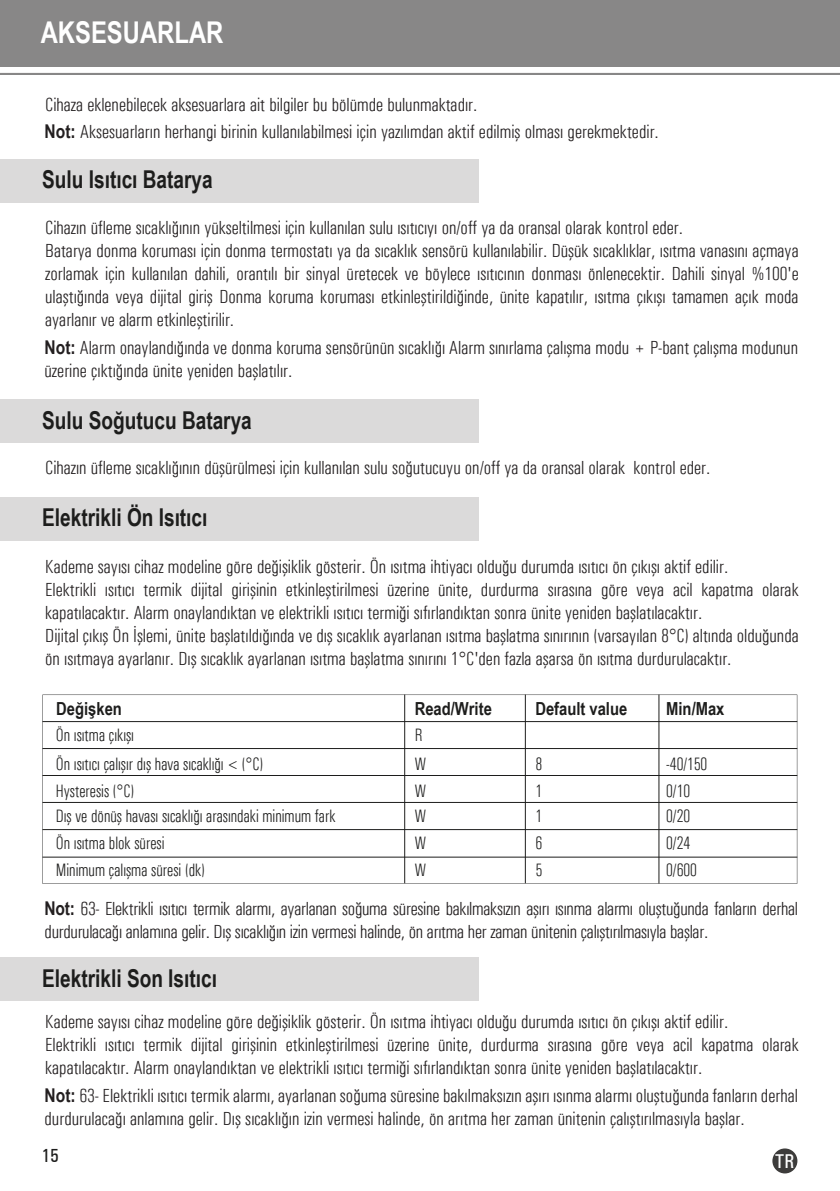
<style>
.page{position:relative;width:840px;height:1191px;background:#fff}
.page>*{position:absolute;margin:0;border:0;box-sizing:border-box;transform-origin:0 0}
.t1{font:700 30px "Arial Narrow";color:#fff}
.t2{font:700 24.6px "Arial Narrow";color:#1d1d1c;scale:.94 1}
.t3{font:500 condensed 20px "Univers";color:#fff}
.t4{font:300 condensed 19px/22.8px "Univers";color:#231f20}
.t5{font:500 condensed 19px "Univers";color:#1d1d1c}
.t6{font:300 condensed 18px/25.8px "Univers";color:#1d1d1c;scale:.92 1}
.t7{font:700 18px "Arial Narrow";color:#1d1d1c}
.s1{font-family:"Arial Narrow";font-weight:700;font-stretch:normal}
</style>
<div class="page">
<hr style="left:0;top:73px;width:839px;height:2px;background:#888787">
<div style="left:0;top:0;width:839px;height:66px;background:#888787"></div>
<div style="left:0;top:159px;width:478px;height:43px;background:#dbdada"></div>
<div style="left:0;top:400px;width:478px;height:43px;background:#dbdada"></div>
<div style="left:0;top:497px;width:478px;height:43px;background:#dbdada"></div>
<svg style="left:42px;top:694px;width:754px;height:189px"></svg>
<hr style="left:404px;top:694px;width:1px;height:189px;background:#1d1d1c">
<hr style="left:524px;top:694px;width:1px;height:189px;background:#1d1d1c">
<hr style="left:658px;top:694px;width:1px;height:189px;background:#1d1d1c">
<hr style="left:42px;top:802px;width:754px;height:1px;background:#1d1d1c">
<hr style="left:42px;top:775px;width:754px;height:1px;background:#1d1d1c">
<hr style="left:42px;top:748px;width:754px;height:1px;background:#1d1d1c">
<hr style="left:42px;top:721px;width:754px;height:1px;background:#1d1d1c">
<hr style="left:42px;top:856px;width:754px;height:1px;background:#1d1d1c">
<hr style="left:42px;top:829px;width:754px;height:1px;background:#1d1d1c">
<div style="left:0;top:957px;width:478px;height:43px;background:#dbdada"></div>
<div style="left:772px;top:1148px;width:25px;height:25px;background:#3d3c3b;border-radius:50%"></div>
<h1 class="t1" style="left:41px;top:9px;width:184px">AKSESUARLAR</h1>
<p class="t4" style="left:45px;top:93px;width:433px">Cihaza eklenebilecek aksesuarlara ait bilgiler bu bölümde bulunmaktadır.</p>
<p class="t4" style="left:45px;top:120px;width:615px"><span class="s1">Not:</span> Aksesuarların herhangi birinin kullanılabilmesi için yazılımdan aktif edilmiş olması gerekmektedir.</p>
<p class="t2" style="left:42px;top:161px;width:183px">Sulu Isıtıcı Batarya</p>
<p class="t4" style="left:45px;top:217px;width:754px">Cihazın üfleme sıcaklığının yükseltilmesi için kullanılan sulu ısıtıcıyı on/off ya da oransal olarak kontrol eder.<br>Batarya donma koruması için donma termostatı ya da sıcaklık sensörü kullanılabilir. Düşük sıcaklıklar, ısıtma vanasını açmaya zorlamak için kullanılan dahili, orantılı bir sinyal üretecek ve böylece ısıtıcının donması önlenecektir. Dahili sinyal %100'e ulaştığında veya dijital giriş Donma koruma koruması etkinleştirildiğinde, ünite kapatılır, ısıtma çıkışı tamamen açık moda ayarlanır ve alarm etkinleştirilir.</p>
<p class="t4" style="left:45px;top:336px;width:754px"><span class="s1">Not:</span> Alarm onaylandığında ve donma koruma sensörünün sıcaklığı Alarm sınırlama çalışma modu + P-bant çalışma modunun üzerine çıktığında ünite yeniden başlatılır.</p>
<p class="t2" style="left:42px;top:401px;width:224px">Sulu Soğutucu Batarya</p>
<p class="t4" style="left:45px;top:456px;width:666px">Cihazın üfleme sıcaklığının düşürülmesi için kullanılan sulu soğutucuyu on/off ya da oransal olarak kontrol eder.</p>
<p class="t2" style="left:42px;top:498px;width:177px">Elektrikli Ön Isıtıcı</p>
<p class="t4" style="left:45px;top:555px;width:754px">Kademe sayısı cihaz modeline göre değişiklik gösterir. Ön ısıtma ihtiyacı olduğu durumda ısıtıcı ön çıkışı aktif edilir.<br>Elektrikli ısıtıcı termik dijital girişinin etkinleştirilmesi üzerine ünite, durdurma sırasına göre veya acil kapatma olarak kapatılacaktır. Alarm onaylandıktan ve elektrikli ısıtıcı termiği sıfırlandıktan sonra ünite yeniden başlatılacaktır.<br>Dijital çıkış Ön İşlemi, ünite başlatıldığında ve dış sıcaklık ayarlanan ısıtma başlatma sınırının (varsayılan 8°C) altında olduğunda ön ısıtmaya ayarlanır. Dış sıcaklık ayarlanan ısıtma başlatma sınırını 1°C'den fazla aşarsa ön ısıtma durdurulacaktır.</p>
<p class="t7" style="left:56px;top:694px;width:67px">Değişken</p>
<p class="t7" style="left:414px;top:694px;width:79px">Read/Write</p>
<p class="t7" style="left:535px;top:694px;width:93px">Default value</p>
<p class="t7" style="left:665px;top:694px;width:60px">Min/Max</p>
<p class="t6" style="left:56px;top:722px;width:86px">Ön ısıtma çıkışı</p>
<p class="t6" style="left:414px;top:722px;width:10px">R</p>
<p class="t6" style="left:56px;top:751px;width:227px">Ön ısıtıcı çalışır dış hava sıcaklığı &lt; (°C)</p>
<p class="t6" style="left:414px;top:751px;width:14px">W</p>
<p class="t6" style="left:535px;top:751px;width:9px">8</p>
<p class="t6" style="left:56px;top:778px;width:86px">Hysteresis (°C)</p>
<p class="t6" style="left:414px;top:778px;width:14px">W</p>
<p class="t6" style="left:535px;top:778px;width:9px">1</p>
<p class="t6" style="left:56px;top:803px;width:305px">Dış ve dönüş havası sıcaklığı arasındaki minimum fark</p>
<p class="t6" style="left:414px;top:803px;width:14px">W</p>
<p class="t6" style="left:535px;top:803px;width:9px">1</p>
<p class="t6" style="left:56px;top:830px;width:119px">Ön ısıtma blok süresi</p>
<p class="t6" style="left:414px;top:830px;width:14px">W</p>
<p class="t6" style="left:535px;top:830px;width:9px">6</p>
<p class="t6" style="left:414px;top:857px;width:14px">W</p>
<p class="t6" style="left:535px;top:857px;width:9px">5</p>
<p class="t6" style="left:665px;top:751px;width:46px">-40/150<br>0/10<br>0/20</p>
<p class="t6" style="left:665px;top:830px;width:27px">0/24</p>
<p class="t6" style="left:56px;top:857px;width:163px">Minimum çalışma süresi (dk)</p>
<p class="t6" style="left:665px;top:857px;width:35px">0/600</p>
<p class="t4" style="left:45px;top:897px;width:754px"><span class="s1">Not:</span> 63- Elektrikli ısıtıcı termik alarmı, ayarlanan soğuma süresine bakılmaksızın aşırı ısınma alarmı oluştuğunda fanların derhal durdurulacağı anlamına gelir. Dış sıcaklığın izin vermesi halinde, ön arıtma her zaman ünitenin çalıştırılmasıyla başlar.</p>
<p class="t2" style="left:42px;top:959px;width:187px">Elektrikli Son Isıtıcı</p>
<p class="t4" style="left:45px;top:1010px;width:754px">Kademe sayısı cihaz modeline göre değişiklik gösterir. Ön ısıtma ihtiyacı olduğu durumda ısıtıcı ön çıkışı aktif edilir.<br>Elektrikli ısıtıcı termik dijital girişinin etkinleştirilmesi üzerine ünite, durdurma sırasına göre veya acil kapatma olarak kapatılacaktır. Alarm onaylandıktan ve elektrikli ısıtıcı termiği sıfırlandıktan sonra ünite yeniden başlatılacaktır.</p>
<p class="t4" style="left:45px;top:1084px;width:754px"><span class="s1">Not:</span> 63- Elektrikli ısıtıcı termik alarmı, ayarlanan soğuma süresine bakılmaksızın aşırı ısınma alarmı oluştuğunda fanların derhal durdurulacağı anlamına gelir. Dış sıcaklığın izin vermesi halinde, ön arıtma her zaman ünitenin çalıştırılmasıyla başlar.</p>
<p class="t3" style="left:774px;top:1149px;width:21px">TR</p>
<p class="t5" style="left:41px;top:1144px;width:19px">15</p>
</div>
